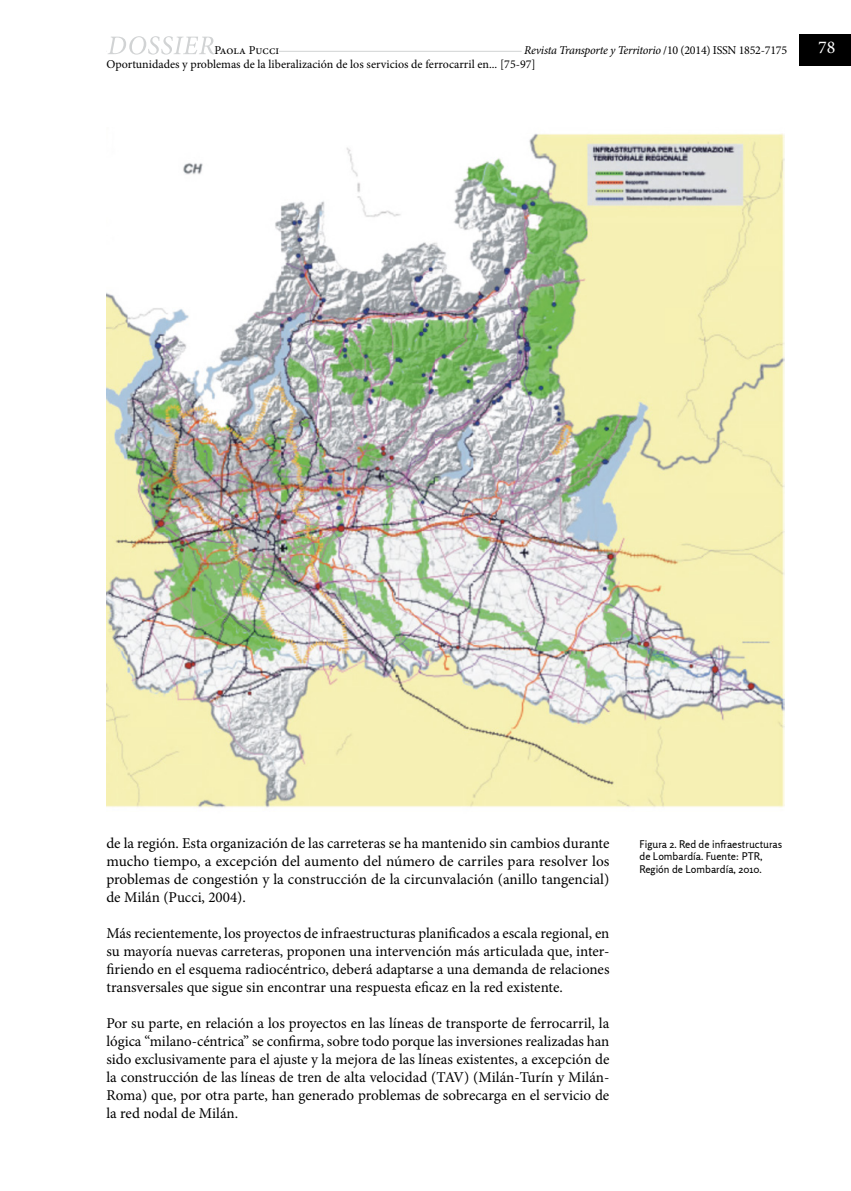
<style>
.page{position:relative;width:851px;height:1191px;background:#fff}
.page>*{position:absolute;margin:0;border:0;box-sizing:border-box;transform-origin:0 0}
.t1{font:18px "Minion Pro";color:#fff}
.t2{font:15px/18px "Minion Pro";color:#000;text-align:justify}
.t3{font:12px "Minion Pro";color:#000}
.t4{font:italic 12px "Minion Pro";letter-spacing:-.025em;color:#000}
.t5{font:10.5px/12.6px "Rosario";color:#000}
.s1{font-style:normal}
</style>
<div class="page">
<hr style="left:106px;top:51px;width:546px;height:1px;background:#d1d3d4">
<div style="left:521px;top:43px;width:266px;height:15px;background:#fff"></div>
<div style="left:106px;top:48px;width:108px;height:7px;background:#fff"></div>
<svg style="left:108px;top:36px;width:106px;height:19px"></svg>
<div style="left:799px;top:35px;width:51px;height:31px;background:#000"></div>
<div style="left:214px;top:43px;width:65px;height:15px;background:#fff"></div>
<img style="left:106px;top:133px;width:678px;height:675px">
<p class="t3" style="left:214px;top:42px;width:66px">Paola Pucci</p>
<p class="t4" style="left:524px;top:41px;width:264px">Revista Transporte y Territorio <span class="s1">/10 (2014) ISSN 1852-7175</span></p>
<p class="t1" style="left:818px;top:36px;width:19px">78</p>
<p class="t3" style="left:106px;top:56px;width:431px">Oportunidades y problemas de la liberalización de los servicios de ferrocarril en... [75-97]</p>
<p class="t2" style="left:106px;top:834px;width:504px">de la región. Esta organización de las carreteras se ha mantenido sin cambios durante mucho tiempo, a excepción del aumento del número de carriles para resolver los problemas de congestión y la construcción de la circunvalación (anillo tangencial) de Milán (Pucci, 2004).</p>
<p class="t2" style="left:106px;top:924px;width:504px">Más recientemente, los proyectos de infraestructuras planificados a escala regional, en su mayoría nuevas carreteras, proponen una intervención más articulada que, inter&shy;firiendo en el esquema radiocéntrico, deberá adaptarse a una demanda de relaciones transversales que sigue sin encontrar una respuesta eficaz en la red existente.</p>
<p class="t2" style="left:106px;top:1014px;width:504px">Por su parte, en relación a los proyectos en las líneas de transporte de ferrocarril, la lógica “milano-céntrica” se confirma, sobre todo porque las inversiones realizadas han sido exclusivamente para el ajuste y la mejora de las líneas existentes, a excepción de la construcción de las líneas de tren de alta velocidad (TAV) (Milán-Turín y Milán-Roma) que, por otra parte, han generado problemas de sobrecarga en el servicio de la red nodal de Milán.</p>
<p class="t5" style="left:639px;top:837px;width:144px">Figura 2. Red de infraestructuras de Lombardía. Fuente: PTR,<br>Región de Lombardía, 2010.</p>
</div>
